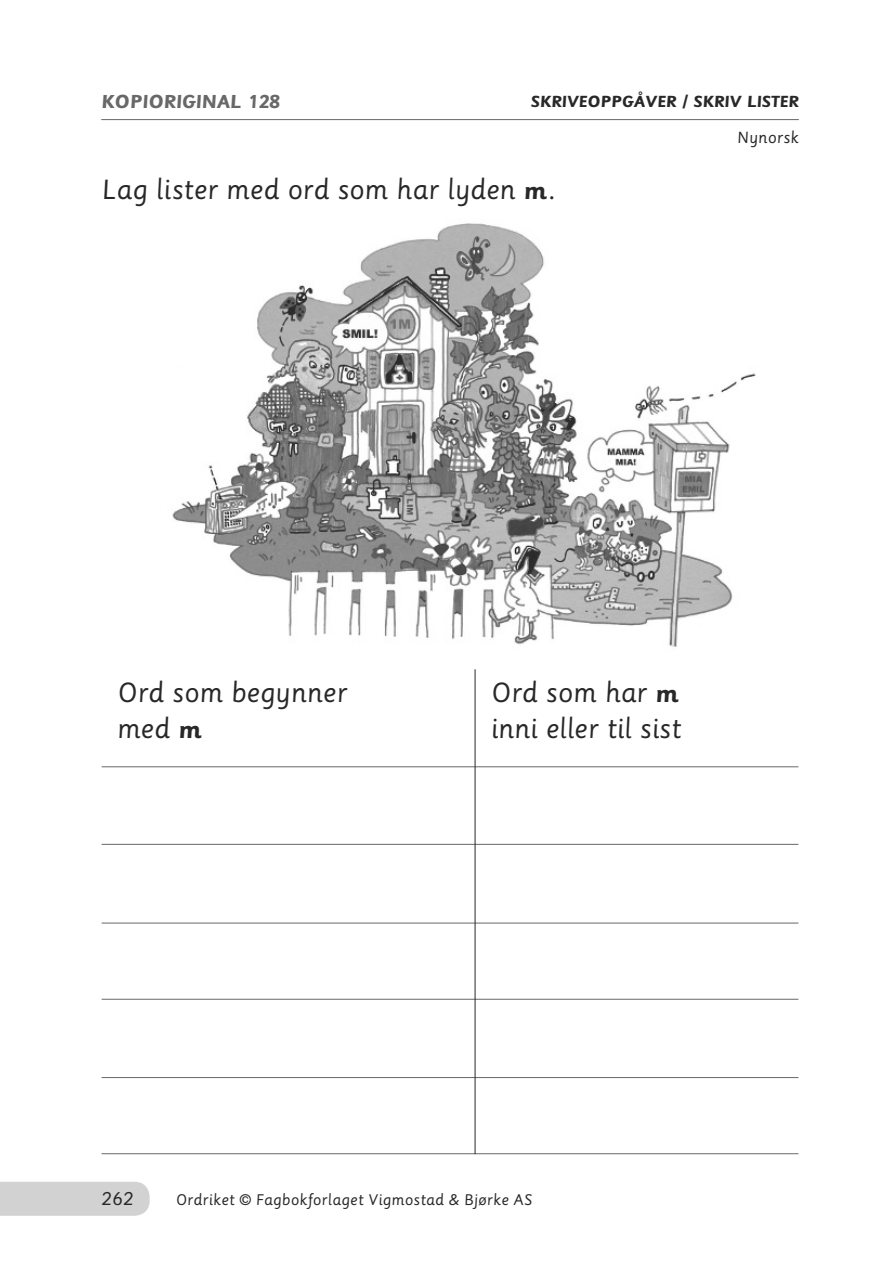
<style>
.page{position:relative;width:893px;height:1265px;background:#fff}
.page>*{position:absolute;margin:0;border:0;box-sizing:border-box;transform-origin:0 0}
.t1{font:27px/36px "Sassoon Primary";color:#282828}
.t2{font:700 21px "Sassoon Primary";color:#686868}
.t3{font:700 18px "Sassoon Primary";color:#282828}
.t4{font:18px "Sassoon Primary";color:#282828}
.t5{font:15.75px "Sassoon Primary";letter-spacing:.005em;color:#282828}
.t6{font:15px "Sassoon Primary";letter-spacing:.015em;color:#282828}
.s1{font-weight:700}
</style>
<div class="page">
<div style="left:0;top:1181px;width:150px;height:34px;background:#d2d2d2"></div>
<hr style="left:101px;top:119px;width:698px;height:1px;background:#686868">
<hr style="left:102px;top:1153px;width:696px;height:1px;background:#686868">
<hr style="left:102px;top:999px;width:696px;height:1px;background:#686868">
<hr style="left:102px;top:1077px;width:696px;height:1px;background:#686868">
<hr style="left:102px;top:922px;width:696px;height:1px;background:#686868">
<hr style="left:102px;top:844px;width:696px;height:1px;background:#686868">
<hr style="left:102px;top:766px;width:696px;height:1px;background:#686868">
<hr style="left:474px;top:669px;width:1px;height:485px;background:#282828">
<img style="left:172px;top:223px;width:584px;height:424px">
<p class="t2" style="left:101px;top:90px;width:180px">KOPIORIGINAL 128</p>
<p class="t3" style="left:531px;top:92px;width:12px">SKRIVEOPPG</p>
<p class="t3" style="left:634px;top:92px;width:23px">ÅVER</p>
<p class="t3" style="left:682px;top:92px;width:23px">/ SKRIV</p>
<p class="t3" style="left:746px;top:92px;width:43px">LISTER</p>
<p class="t1" style="left:101px;top:172px;width:456px">Lag lister med ord som har lyden <span class="s1">M</span>.</p>
<p class="t5" style="left:737px;top:129px;width:63px">Nynorsk</p>
<p class="t1" style="left:117px;top:674px;width:232px">Ord som begynner med <span class="s1">M</span></p>
<p class="t1" style="left:490px;top:674px;width:192px">Ord som har <span class="s1">M </span>inni eller til sist</p>
<p class="t4" style="left:101px;top:1188px;width:34px">262</p>
<p class="t6" style="left:176px;top:1190px;width:358px">Ordriket © Fagbokforlaget Vigmostad &amp; Bjørke AS</p>
</div>
